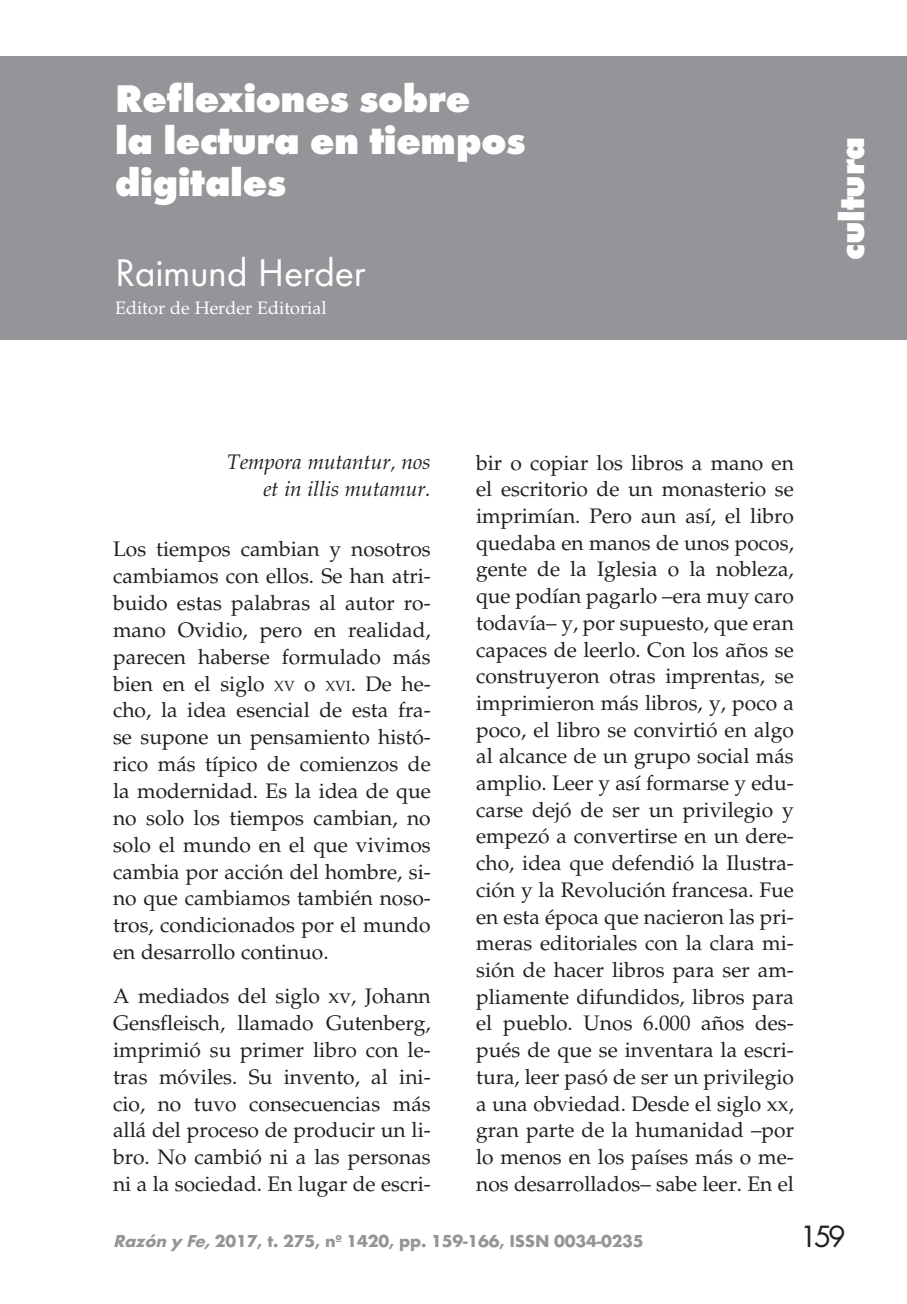
<style>
.page{position:relative;width:907px;height:1304px;background:#fff}
.page>*{position:absolute;margin:0;border:0;box-sizing:border-box;transform-origin:0 0}
.t1{font:800 40px/42px "Futura T";letter-spacing:-.01em;color:#fff}
.t2{font:40px "Futura T";letter-spacing:-.01em;color:#fff}
.t3{font:800 36px "Futura T";letter-spacing:-.01em;color:#fff}
.t4{font:32px "Futura T";color:#231f20}
.t5{font:21px/26.6px "Palatino";color:#231f20;text-align:justify}
.t6{font:italic 21px/26.8px "Palatino";color:#231f20;text-align:right}
.t7{font:700 18px "Futura T";letter-spacing:-.01em;color:#939598}
.t8{font:18px "Palatino";color:#fff}
.s1{font-size:14.6px}
.s2{font-style:italic}
</style>
<div class="page">
<div style="left:0;top:56px;width:906px;height:284px;background:#939598"></div>
<p class="t1" style="left:115px;top:77px;width:412px">Reflexiones sobre<br>la lectura en tiempos digitales</p>
<p class="t2" style="left:115px;top:249px;width:252px">Raimund Herder</p>
<p class="t8" style="left:115px;top:297px;width:213px">Editor de Herder Editorial</p>
<p class="t3" style="left:830px;top:259px;width:124px;rotate:-90deg">cultura</p>
<p class="t6" style="left:227px;top:448px;width:205px">Tempora mutantur, nos et in illis mutamur.</p>
<p class="t5" style="left:113px;top:536px;width:319px">Los tiempos cambian y nosotros cambiamos con ellos. Se han atri&shy;buido estas palabras al autor ro&shy;mano Ovidio, pero en realidad, parecen haberse formulado más bien en el siglo <span class="s1">XV</span> o <span class="s1">XVI</span>. De he&shy;cho, la idea esencial de esta fra&shy;se supone un pensamiento histó&shy;rico más típico de comienzos de la modernidad. Es la idea de que no solo los tiempos cambian, no solo el mundo en el que vivimos cambia por acción del hombre, si&shy;no que cambiamos también noso&shy;tros, condicionados por el mundo en desarrollo continuo.</p>
<p class="t5" style="left:113px;top:982px;width:319px">A mediados del siglo xv, Johann Gensfleisch, llamado Gutenberg, imprimió su primer libro con le&shy;tras móviles. Su invento, al ini&shy;cio, no tuvo consecuencias más allá del proceso de producir un li&shy;bro. No cambió ni a las personas ni a la sociedad. En lugar de escri-</p>
<p class="t5" style="left:476px;top:449px;width:319px">bir o copiar los libros a mano en el escritorio de un monasterio se imprimían. Pero aun así, el libro quedaba en manos de unos pocos, gente de la Iglesia o la nobleza, que podían pagarlo –era muy caro todavía– y, por supuesto, que eran capaces de leerlo. Con los años se construyeron otras imprentas, se imprimieron más libros, y, poco a poco, el libro se convirtió en algo al alcance de un grupo social más amplio. Leer y así formarse y edu&shy;carse dejó de ser un privilegio y empezó a convertirse en un dere&shy;cho, idea que defendió la Ilustra&shy;ción y la Revolución francesa. Fue en esta época que nacieron las pri&shy;meras editoriales con la clara mi&shy;sión de hacer libros para ser am&shy;pliamente difundidos, libros para el pueblo. Unos 6.000 años des&shy;pués de que se inventara la escri&shy;tura, leer pasó de ser un privilegio a una obviedad. Desde el siglo xx, gran parte de la humanidad –por lo menos en los países más o me&shy;nos desarrollados– sabe leer. En el</p>
<p class="t7" style="left:113px;top:1229px;width:532px"><span class="s2">Razón y Fe,</span>2017, t. 275, nº 1420, pp. 159-166, ISSN 0034-0235</p>
<p class="t4" style="left:799px;top:1216px;width:48px">159</p>
</div>
